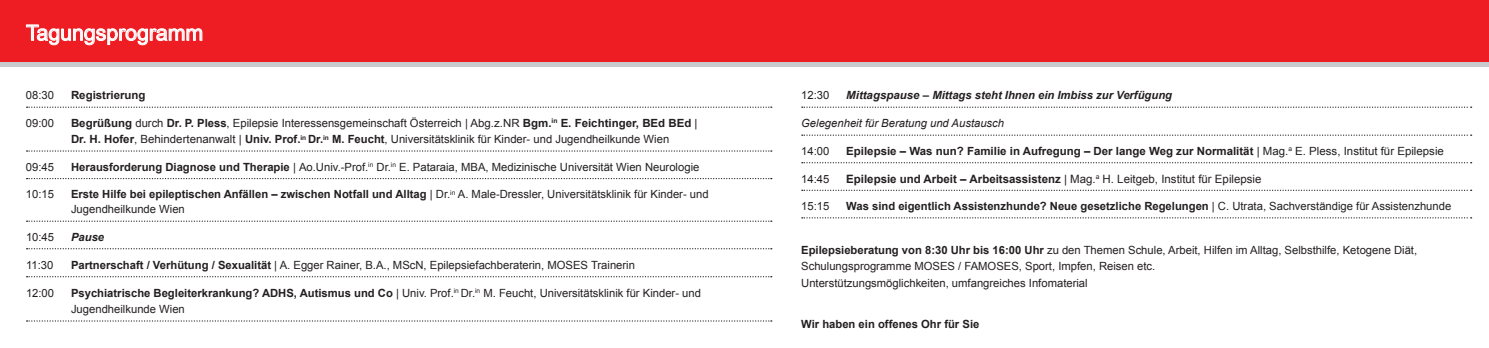
<style>
.page{position:relative;width:1489px;height:348px;background:#fff}
.page>*{position:absolute;margin:0;border:0;box-sizing:border-box;transform-origin:0 0}
.t1{font:21.25px "Arial";color:#fff}
.t2{font:11.5px "Arial";color:#231f20}
.t3{font:11.25px/16.2px "Arial";color:#231f20}
.t4{font:700 11.25px "Arial";color:#231f20}
.t5{font:italic 700 11.25px "Arial";color:#231f20}
.t6{font:italic 11.25px "Arial";color:#231f20}
.s1{font-weight:700}
.s2{font-weight:400}
.s3{font-weight:700;font-size:11.25px}
</style>
<div class="page">
<div style="left:0;top:0;width:1488px;height:63px;background:#ee1d23"></div>
<div style="left:0;top:62px;width:1488px;height:5px;background:#c9cacc"></div>
<svg style="left:26px;top:24px;width:176px;height:21px"></svg>
<svg style="left:27px;top:106px;width:744px;height:2px"></svg>
<svg style="left:27px;top:150px;width:744px;height:1px"></svg>
<svg style="left:27px;top:178px;width:744px;height:1px"></svg>
<svg style="left:27px;top:220px;width:744px;height:1px"></svg>
<svg style="left:27px;top:248px;width:744px;height:1px"></svg>
<svg style="left:27px;top:276px;width:744px;height:1px"></svg>
<svg style="left:27px;top:320px;width:744px;height:1px"></svg>
<svg style="left:801px;top:106px;width:670px;height:2px"></svg>
<svg style="left:801px;top:134px;width:670px;height:2px"></svg>
<svg style="left:801px;top:162px;width:670px;height:1px"></svg>
<svg style="left:801px;top:189px;width:670px;height:2px"></svg>
<svg style="left:801px;top:217px;width:670px;height:1px"></svg>
<h1 class="t1" style="left:26px;top:19px;width:179px">Tagungsprogramm</h1>
<p class="t3" style="left:26px;top:87px;width:30px">08:30</p>
<p class="t4" style="left:71px;top:88px;width:76px">Registrierung</p>
<p class="t3" style="left:26px;top:115px;width:30px">09:00</p>
<p class="t3" style="left:71px;top:115px;width:628px"><span class="s1">Begrüßung</span> durch <span class="s1">Dr. P. Pless</span>, Epilepsie Interessensgemeinschaft Österreich | Abg.z.NR <span class="s1">Bgm.</span><sup>in</sup> <span class="s1">E. Feichtinger, BEd BEd</span> |<br><span class="s1">Dr. H. Hofer</span>, Behindertenanwalt | <span class="s1">Univ. Prof.</span><sup>in</sup> <span class="s1">Dr.</span><sup>in</sup> <span class="s1">M. Feucht</span>, Universitätsklinik für Kinder- und Jugendheilkunde Wien</p>
<p class="t3" style="left:26px;top:159px;width:30px">09:45</p>
<p class="t3" style="left:71px;top:159px;width:630px"><span class="s1">Herausforderung Diagnose und Therapie</span> | Ao.Univ.-Prof.<sup>in</sup> Dr.<sup>in</sup> E. Pataraia, MBA, Medizinische Universität Wien Neurologie</p>
<p class="t3" style="left:26px;top:186px;width:30px">10:15</p>
<p class="t3" style="left:71px;top:187px;width:639px;line-height:15px"><span class="s1">Erste Hilfe bei epileptischen Anfällen – zwischen Notfall und Alltag</span> | Dr.<sup>in</sup> A. Male-Dressler, Universitätsklinik für Kinder- und<br>Jugendheilkunde Wien</p>
<p class="t3" style="left:26px;top:229px;width:30px">10:45</p>
<p class="t5" style="left:71px;top:229px;width:35px">Pause</p>
<p class="t3" style="left:26px;top:256px;width:29px">11:30</p>
<p class="t3" style="left:71px;top:256px;width:565px"><span class="s1">Partnerschaft / Verhütung / Sexualität</span> | A. Egger Rainer, B.A., MScN, Epilepsiefachberaterin, MOSES Trainerin</p>
<p class="t3" style="left:26px;top:284px;width:30px">12:00</p>
<p class="t3" style="left:71px;top:284px;width:631px"><span class="s1">Psychiatrische Begleiterkrankung? ADHS, Autismus und Co</span> | Univ. Prof.<sup>in</sup> Dr.<sup>in</sup> M. Feucht, Universitätsklinik für Kinder- und<br>Jugendheilkunde Wien</p>
<p class="t3" style="left:801px;top:87px;width:30px">12:30</p>
<p class="t5" style="left:846px;top:88px;width:327px">Mittagspause – Mittags steht Ihnen ein Imbiss zur Verfügung</p>
<p class="t6" style="left:801px;top:116px;width:204px">Gelegenheit für Beratung und Austausch</p>
<p class="t3" style="left:801px;top:143px;width:30px">14:00</p>
<p class="t4" style="left:846px;top:143px;width:599px">Epilepsie – Was nun? Familie in Aufregung – Der lange Weg zur Normalität <span class="s2">| Mag.</span><sup>a</sup> <span class="s2">E. Pless, Institut für Epilepsie</span></p>
<p class="t3" style="left:801px;top:170px;width:30px">14:45</p>
<p class="t2" style="left:846px;top:171px;width:417px"><span class="s1">Epilepsie und Arbeit</span> <span class="s3">–</span> <span class="s1">Arbeitsassistenz</span> | Mag.<sup>a</sup> H. Leitgeb, Institut für Epilepsie</p>
<p class="t3" style="left:801px;top:198px;width:30px">15:15</p>
<p class="t4" style="left:846px;top:198px;width:606px">Was sind eigentlich Assistenzhunde? Neue gesetzliche Regelungen <span class="s2">| C. Utrata, Sachverständige für Assistenzhunde</span></p>
<p class="t3" style="left:801px;top:241px;width:617px"><span class="s1">Epilepsieberatung von 8:30 Uhr bis 16:00 Uhr</span> zu den Themen Schule, Arbeit, Hilfen im Alltag, Selbsthilfe, Ketogene Diät,<br>Schulungsprogramme MOSES / FAMOSES, Sport, Impfen, Reisen etc.<br>Unterstützungsmöglichkeiten, umfangreiches Infomaterial</p>
<p class="t4" style="left:801px;top:316px;width:180px">Wir haben ein offenes Ohr für Sie</p>
</div>
